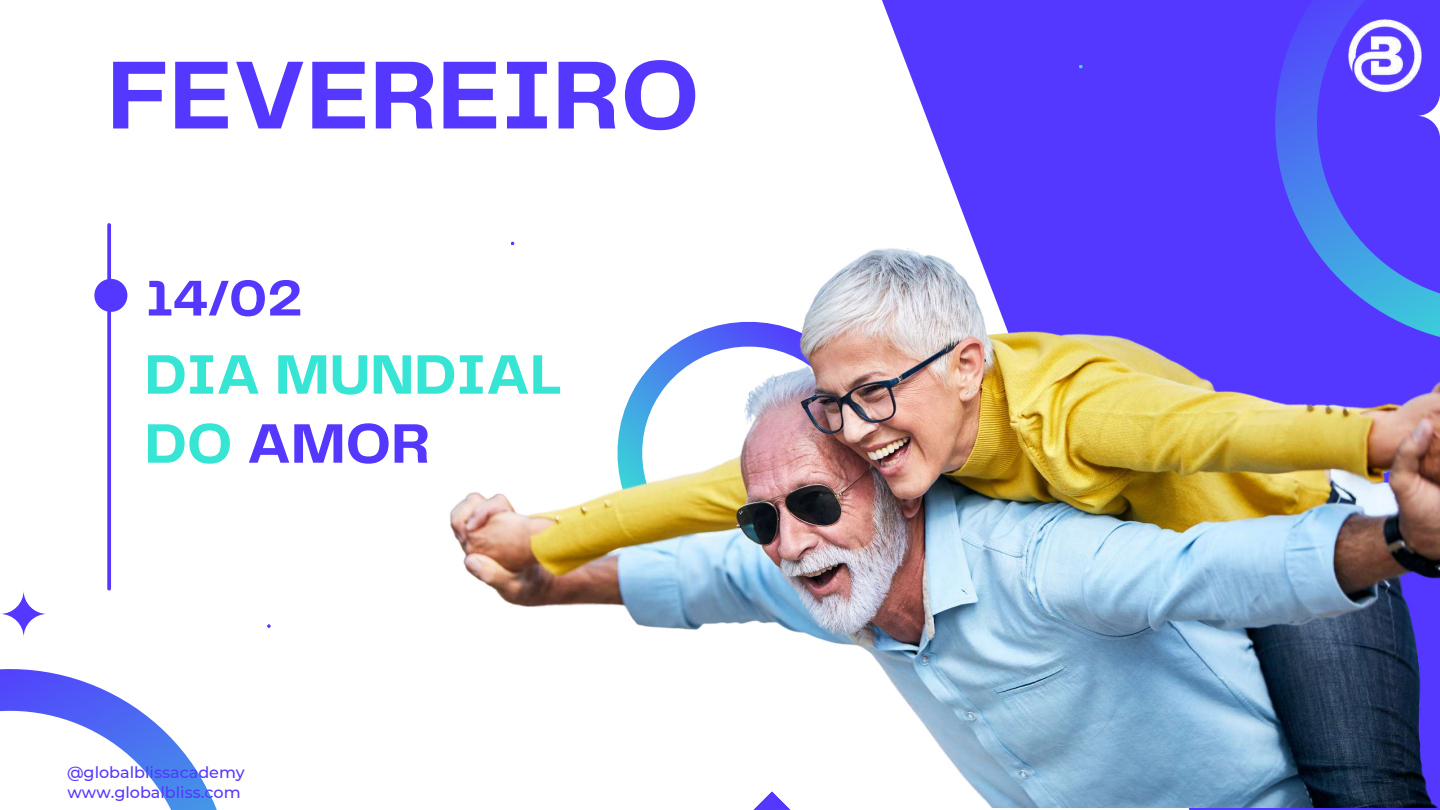
<style>
.page{position:relative;width:1440px;height:810px;background:#fff}
.page>*{position:absolute;margin:0;border:0;box-sizing:border-box;transform-origin:0 0}
.t1{font:700 100.3px "Telegraf";color:#5438ff}
.t2{font:700 57.8px/69px "Telegraf";color:#37e5d4}
.t3{font:700 52.2px "Telegraf";color:#5438ff}
.t4{font:500 16px/20.2px "Montserrat";color:#5438ff}
.s1{color:#5438ff}
</style>
<div class="page">
<svg style="left:882px;top:0;width:558px;height:810px;background:#6a51ff"></svg>
<img style="left:450px;top:204px;width:990px;height:604px">
<svg style="left:0;top:669px;width:217px;height:141px"></svg>
<svg style="left:107px;top:225px;width:4px;height:364px"></svg>
<svg style="left:94px;top:279px;width:33px;height:33px"></svg>
<svg style="left:0;top:590px;width:47px;height:48px"></svg>
<svg style="left:718px;top:726px;width:4px;height:3px"></svg>
<svg style="left:1079px;top:65px;width:4px;height:3px"></svg>
<svg style="left:267px;top:624px;width:4px;height:4px"></svg>
<svg style="left:753px;top:791px;width:38px;height:19px"></svg>
<svg style="left:1197px;top:0;width:243px;height:422px;background:#5a4ef4"></svg>
<img style="left:1330px;top:6px;width:110px;height:110px">
<h1 class="t1" style="left:107px;top:52px;width:594px">FEVEREIRO</h1>
<h3 class="t3" style="left:146px;top:276px;width:159px">14/02</h3>
<h2 class="t2" style="left:145px;top:343px;width:418px">DIA MUNDIAL<br>DO <span class="s1">AMOR</span></h2>
<p class="t4" style="left:67px;top:762px;width:179px">@globalblissacademy www.globalbliss.com</p>
</div>
